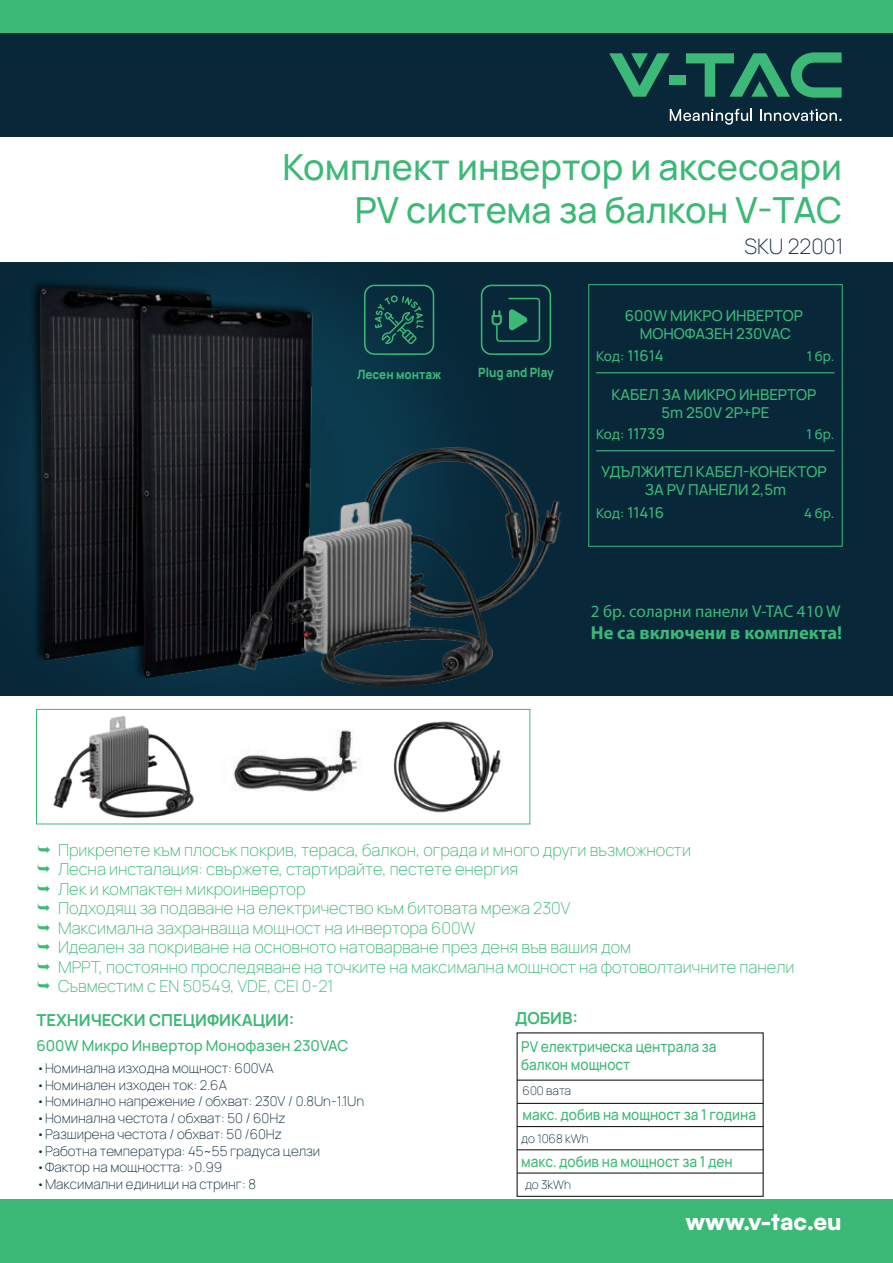
<style>
.page{position:relative;width:893px;height:1263px;background:#fff}
.page>*{position:absolute;margin:0;border:0;box-sizing:border-box;transform-origin:0 0}
.t1{font:500 36px/43.2px "Manrope";color:#3cb877;text-align:right}
.t2{font:700 24px "Satoshi Variable";color:#fff}
.t3{font:200 21.3px "Manrope";color:#082839}
.t4{font:700 18.6px "Myriad Pro";color:#3cb877}
.t5{font:17.1px "Myriad Pro";color:#3cb877}
.t6{font:200 16.5px/19.5px "Manrope";color:#3cb877}
.t7{font:700 16.5px "Manrope";color:#3cb877}
.t8{font:500 15px/18px "Manrope";color:#3cb877;text-align:center}
.t9{font:500 15px/18px "Manrope";color:#3cb877;scale:.91 1}
.t10{font:200 13.5px "Manrope";color:#082839}
.t11{font:500 13.5px "Manrope";color:#3cb877}
.t12{font:800 12.75px "Manrope";color:#3cb877;scale:.91 1}
.t13{font:200 12px "Manrope";color:#082839}
.s1{font-size:13.5px}
</style>
<div class="page">
<img style="left:37px;top:708px;width:173px;height:117px">
<img style="left:223px;top:752px;width:144px;height:73px">
<div style="left:0;top:263px;width:893px;height:433px;background:#082839"></div>
<img style="left:331px;top:284px;width:183px;height:151px">
<div style="left:0;top:0;width:893px;height:136px;background:#082839"></div>
<div style="left:0;top:1199px;width:893px;height:64px;background:#3cb877"></div>
<div style="left:0;top:0;width:893px;height:33px;background:#3cb877"></div>
<svg style="left:670px;top:109px;width:82px;height:16px"></svg>
<svg style="left:760px;top:109px;width:82px;height:12px"></svg>
<div style="left:670px;top:75px;width:16px;height:10px;background:#3cb877"></div>
<svg style="left:609px;top:53px;width:61px;height:44px"></svg>
<svg style="left:686px;top:52px;width:156px;height:46px"></svg>
<img style="left:0;top:262px;width:331px;height:420px">
<div style="left:588px;top:284px;width:255px;height:263px;border:1px solid #3cb877"></div>
<div style="left:36px;top:709px;width:494px;height:115px;border:1px solid #3cb877"></div>
<hr style="left:596px;top:372px;width:238px;height:1px;background:#3cb877">
<hr style="left:596px;top:450px;width:238px;height:1px;background:#3cb877">
<img style="left:343px;top:412px;width:219px;height:174px">
<img style="left:385px;top:752px;width:128px;height:73px">
<img style="left:207px;top:435px;width:317px;height:317px">
<hr style="left:517px;top:1173px;width:246px;height:1px;background:#050504">
<hr style="left:517px;top:1149px;width:246px;height:1px;background:#050504">
<hr style="left:517px;top:1126px;width:246px;height:1px;background:#050504">
<hr style="left:517px;top:1103px;width:246px;height:1px;background:#050504">
<hr style="left:517px;top:1080px;width:246px;height:1px;background:#050504">
<svg style="left:481px;top:285px;width:70px;height:70px"></svg>
<svg style="left:364px;top:285px;width:70px;height:70px"></svg>
<h1 class="t1" style="left:283px;top:144px;width:561px">Комплект инвертор и аксесоари<br>PV система за балкон V-TAC</h1>
<p class="t12" style="left:357px;top:366px;width:94px">Лесен монтаж</p>
<p class="t12" style="left:478px;top:363px;width:84px">Plug and Play</p>
<p class="t3" style="left:744px;top:231px;width:101px">SKU 22001</p>
<p class="t8" style="left:625px;top:306px;width:180px">600W МИКРО ИНВЕРТОР<br>МОНОФАЗЕН 230VAC</p>
<p class="t8" style="left:596px;top:346px;width:69px"><span class="s1">Код:</span> 11614</p>
<p class="t11" style="left:807px;top:347px;width:29px">1 бр.</p>
<p class="t8" style="left:611px;top:384px;width:206px">КАБЕЛ ЗА МИКРО ИНВЕРТОР<br>5m 250V 2P+PE</p>
<p class="t8" style="left:596px;top:424px;width:70px"><span class="s1">Код:</span> 11739</p>
<p class="t11" style="left:807px;top:425px;width:29px">1 бр.</p>
<p class="t8" style="left:601px;top:462px;width:227px">УДЪЛЖИТЕЛ КАБЕЛ-КОНЕКТОР<br>ЗА PV ПАНЕЛИ 2,5m</p>
<p class="t8" style="left:596px;top:502px;width:69px"><span class="s1">Код:</span> 11416</p>
<p class="t11" style="left:804px;top:503px;width:32px">4 бр.</p>
<p class="t5" style="left:591px;top:600px;width:251px">2 бр. соларни панели V-TAC 410 W</p>
<p class="t4" style="left:591px;top:620px;width:253px">Не са включени в комплекта!</p>
<p class="t6" style="left:58px;top:839px;width:738px">Прикрепете към плосък покрив, тераса, балкон, ограда и много други възможности<br>Лесна инсталация: свържете, стартирайте, пестете енергия<br>Лек и компактен микроинвертор<br>Подходящ за подаване на електричество към битовата мрежа 230V<br>Максимална захранваща мощност на инвертора 600W<br>Идеален за покриване на основното натоварване през деня във вашия дом<br>MPPT, постоянно проследяване на точките на максимална мощност на фотоволтаичните панели Съвместим с EN 50549, VDE, CEI 0-21</p>
<p class="t7" style="left:37px;top:1009px;width:259px">ТЕХНИЧЕСКИ СПЕЦИФИКАЦИИ:</p>
<p class="t8" style="left:37px;top:1036px;width:313px">600W Микро Инвертор Монофазен 230VAC</p>
<p class="t7" style="left:515px;top:1006px;width:65px">ДОБИВ:</p>
<p class="t9" style="left:521px;top:1037px;width:216px">PV електрическа централа за балкон мощност</p>
<p class="t13" style="left:523px;top:1082px;width:50px">600 вата</p>
<p class="t9" style="left:523px;top:1104px;width:258px">макс. добив на мощност за 1 година</p>
<p class="t13" style="left:521px;top:1130px;width:69px">до 1068 kWh</p>
<p class="t9" style="left:521px;top:1151px;width:234px">макс. добив на мощност за 1 ден</p>
<p class="t13" style="left:525px;top:1176px;width:47px">до 3kWh</p>
<p class="t10" style="left:36px;top:1059px;width:239px">•Номинална изходна мощност: 600VA</p>
<p class="t10" style="left:36px;top:1075px;width:192px">•Номинален изходен ток: 2.6A</p>
<p class="t10" style="left:36px;top:1092px;width:329px">•Номинално напрежение / обхват: 230V / 0.8Un-1.1Un</p>
<p class="t10" style="left:36px;top:1108px;width:250px">•Номинална честота / обхват: 50 / 60Hz</p>
<p class="t10" style="left:36px;top:1125px;width:247px">•Разширена честота / обхват: 50 /60Hz</p>
<p class="t10" style="left:36px;top:1141px;width:285px">•Работна температура: 45~55 градуса целзи</p>
<p class="t10" style="left:36px;top:1158px;width:187px">•Фактор на мощността: &gt;0.99</p>
<p class="t10" style="left:36px;top:1174px;width:221px">•Максимални единици на стринг: 8</p>
<h2 class="t2" style="left:685px;top:1203px;width:158px">www.v-tac.eu</h2>
</div>
